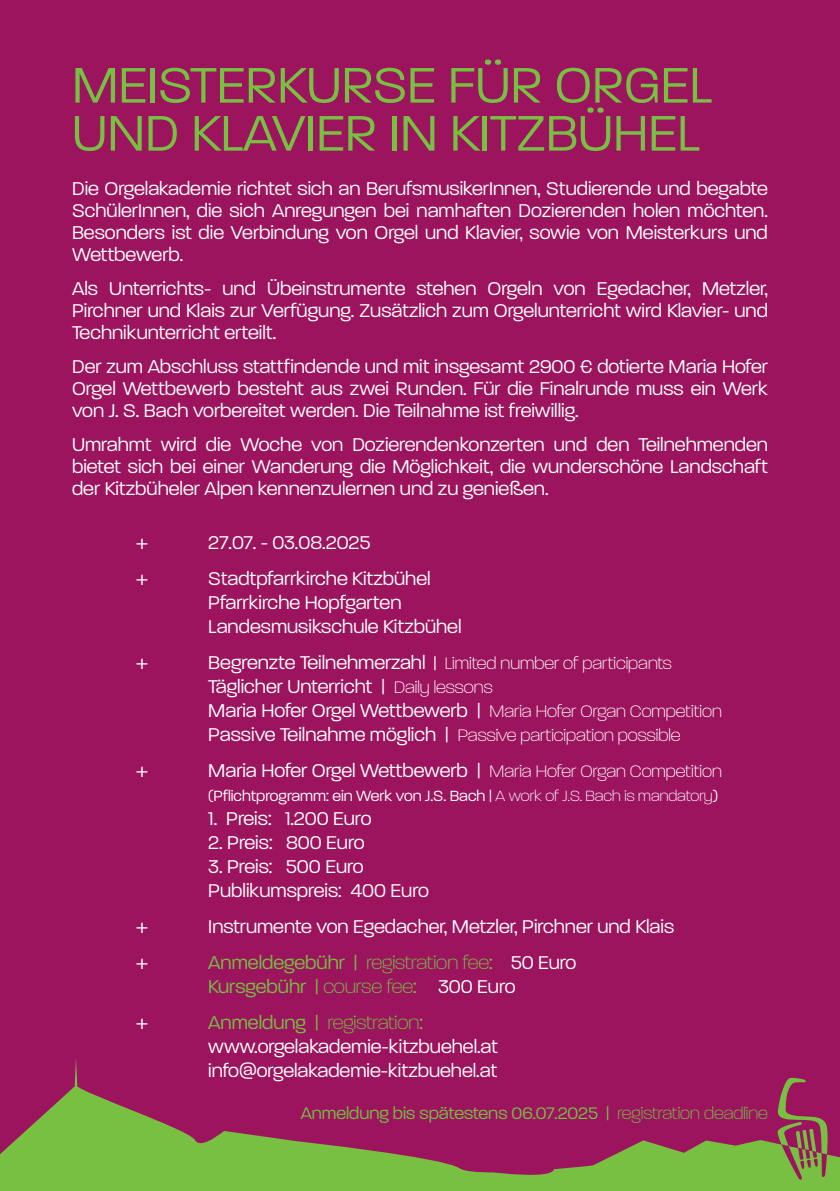
<style>
.page{position:relative;width:840px;height:1191px;background:#fff}
.page>*{position:absolute;margin:0;border:0;box-sizing:border-box;transform-origin:0 0}
.t1{font:300 54px/48px "Paralucent";color:#78c042}
.t2{font:300 20px/22px "Paralucent";color:#fff;text-align:justify}
.t3{font:300 20px/24px "Paralucent";color:#78c042}
.t4{font:200 18px "Paralucent";color:#fff}
.t5{font:300 18px "Paralucent";color:#78c042}
.t6{font:300 16px "Paralucent";color:#fff}
.s1{font-weight:300;font-size:20px}
.s2{font-weight:300}
.s3{font-weight:200;font-size:18px}
.s4{font-weight:200}
.s5{color:#fff}
.s6{color:#78c042}
.s7{font-weight:200;color:#78c042}
</style>
<div class="page">
<div style="left:0;top:0;width:839px;height:1191px;background:#9c145e"></div>
<svg style="left:75px;top:1058px;width:2px;height:27px"></svg>
<svg style="left:0;top:1085px;width:839px;height:106px"></svg>
<svg style="left:777px;top:1077px;width:50px;height:102px"></svg>
<h1 class="t1" style="left:72px;top:61px;width:641px">MEISTERKURSE FÜR ORGEL<br>UND KLAVIER IN KITZBÜHEL</h1>
<p class="t2" style="left:72px;top:177px;width:697px">Die Orgelakademie richtet sich an BerufsmusikerInnen, Studierende und begabte SchülerInnen, die sich Anregungen bei namhaften Dozierenden holen möchten.<br>Besonders ist die Verbindung von Orgel und Klavier, sowie von Meisterkurs und Wettbewerb.</p>
<p class="t2" style="left:72px;top:277px;width:697px">Als Unterrichts- und Übeinstrumente stehen Orgeln von Egedacher, Metzler, Pirchner und Klais zur Verfügung. Zusätzlich zum Orgelunterricht wird Klavier- und Technikunterricht erteilt.</p>
<p class="t2" style="left:72px;top:355px;width:697px">Der zum Abschluss stattfindende und mit insgesamt 2900 € dotierte Maria Hofer Orgel Wettbewerb besteht aus zwei Runden. Für die Finalrunde muss ein Werk von J. S. Bach vorbereitet werden. Die Teilnahme ist freiwillig.</p>
<p class="t2" style="left:72px;top:433px;width:697px">Umrahmt wird die Woche von Dozierendenkonzerten und den Teilnehmenden bietet sich bei einer Wanderung die Möglichkeit, die wunderschöne Landschaft der Kitzbüheler Alpen kennenzulernen und zu genießen.</p>
<p class="t2" style="left:136px;top:531px;width:13px">+</p>
<p class="t2" style="left:208px;top:531px;width:164px">27.07. - 03.08.2025</p>
<p class="t2" style="left:136px;top:567px;width:13px">+</p>
<p class="t2" style="left:208px;top:566px;width:254px;line-height:24px;text-align:left">Stadtpfarrkirche Kitzbühel<br>Pfarrkirche Hopfgarten<br>Landesmusikschule Kitzbühel</p>
<p class="t2" style="left:136px;top:651px;width:13px">+</p>
<p class="t4" style="left:208px;top:652px;width:465px"><span class="s1">Begrenzte Teilnehmerzahl</span> <span class="s2">|</span> Limited number of participants</p>
<p class="t2" style="left:208px;top:674px;width:514px;line-height:24px">Täglicher Unterricht | <span class="s3">Daily lessons<br></span>Maria Hofer Orgel Wettbewerb | <span class="s3">Maria Hofer Organ Competition</span></p>
<p class="t4" style="left:208px;top:724px;width:473px"><span class="s1">Passive Teilnahme möglich |</span> Passive participation possible</p>
<p class="t2" style="left:136px;top:759px;width:13px">+</p>
<p class="t2" style="left:208px;top:759px;width:514px">Maria Hofer Orgel Wettbewerb | <span class="s3">Maria Hofer Organ Competition</span></p>
<p class="t6" style="left:208px;top:786px;width:511px">(Pflichtprogramm: ein Werk von J.S. Bach | <span class="s4">A work of J.S. Bach is mandatory</span>)</p>
<p class="t2" style="left:208px;top:807px;width:165px">1. Preis: 1.200 Euro</p>
<p class="t2" style="left:208px;top:831px;width:158px">2. Preis: 800 Euro</p>
<p class="t2" style="left:208px;top:854px;width:222px;line-height:24px">3. Preis: 500 Euro<br>Publikumspreis: 400 Euro</p>
<p class="t2" style="left:136px;top:915px;width:13px">+</p>
<p class="t2" style="left:208px;top:915px;width:467px">Instrumente von Egedacher, Metzler, Pirchner und Klais</p>
<p class="t2" style="left:136px;top:951px;width:13px">+</p>
<p class="t3" style="left:208px;top:950px;width:369px">Anmeldegebühr | <span class="s4">registration fee</span>: <span class="s5">50 Euro<br></span>Kursgebühr | <span class="s4">course fee</span>: <span class="s5">300 Euro</span></p>
<p class="t2" style="left:136px;top:1011px;width:13px">+</p>
<p class="t2" style="left:208px;top:1010px;width:291px;line-height:24px;text-align:left"><span class="s6">Anmeldung |</span> <span class="s7">registration</span><span class="s6">: </span>www.orgelakademie-kitzbuehel.at info@orgelakademie-kitzbuehel.at</p>
<p class="t5" style="left:300px;top:1102px;width:468px">Anmeldung bis spätestens 06.07.2025 | <span class="s4">registration deadline</span></p>
</div>
